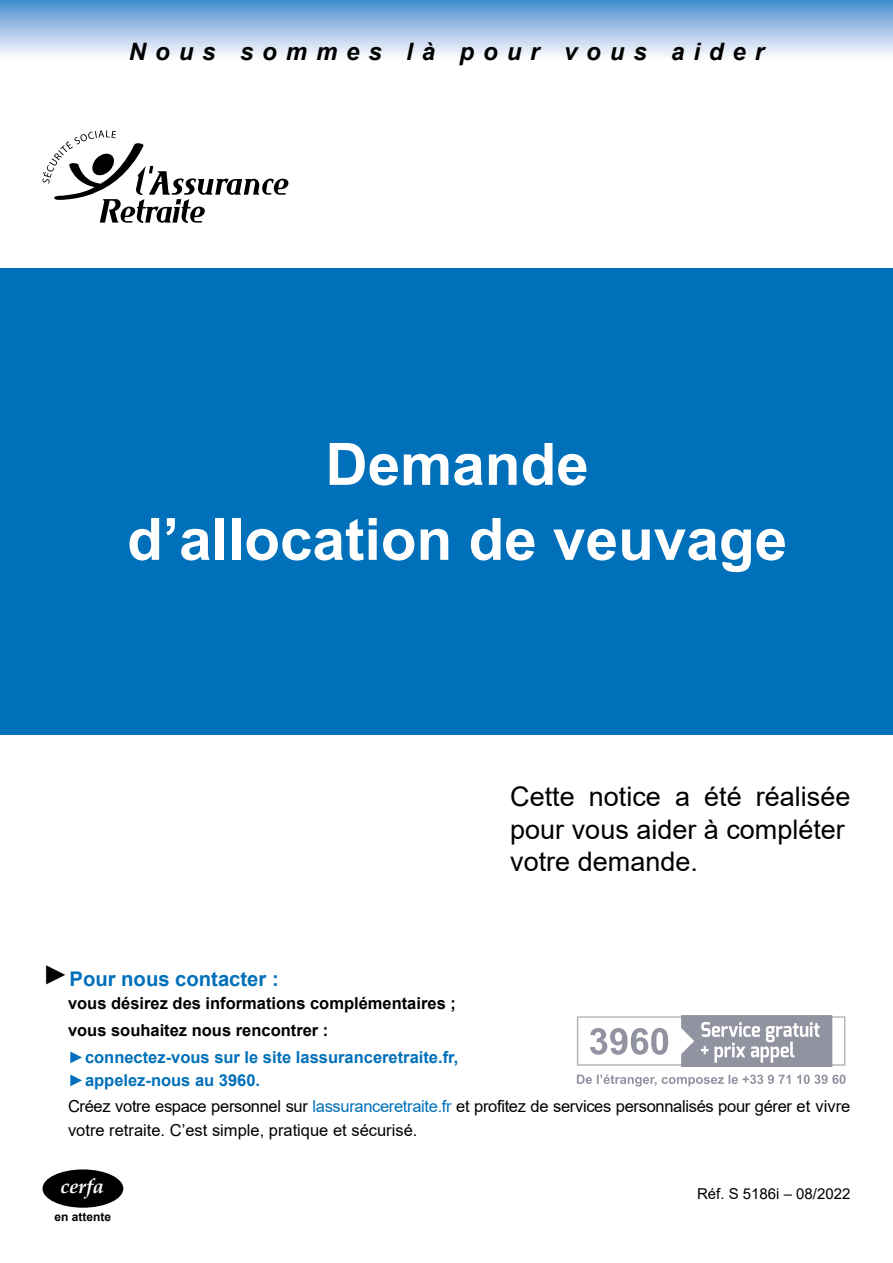
<style>
.page{position:relative;width:893px;height:1263px;background:#fff}
.page>*{position:absolute;margin:0;border:0;box-sizing:border-box;transform-origin:0 0}
.TITRE_H{font:700 58.5px/75px "Arial";color:#fff;text-align:center}
.Texte_explication{font:27px/32.4px "Arial";color:#000}
.t1{font:italic 700 24px "Arial";letter-spacing:.37em;color:#000}
.TITRE_H1{font:700 20.25px "Arial";color:#0070ba}
.t2{font:italic 700 20.25px "Palatino Linotype";color:#fff}
.Texte_courant{font:16.5px/24px "Arial";letter-spacing:-.02em;color:#000}
.Texte_courant-2{font:700 16.5px "Arial";color:#000}
.TITRE_H2{font:700 16.5px "Arial";color:#0070ba}
.t3{font:15px "Arial";color:#000}
.t4{font:700 12px "Arial";color:#000}
.s1{font-size:27px;color:#000}
.s2{color:#0070ba}
</style>
<div class="page">
<div style="left:43px;top:1169px;width:80px;height:39px;background:#000;border-radius:50%"></div>
<svg style="left:0;top:0;width:893px;height:56px;background:#9fc1e5"></svg>
<svg style="left:43px;top:130px;width:245px;height:93px"></svg>
<div style="left:0;top:268px;width:893px;height:466px;background:#0070ba"></div>
<svg style="left:577px;top:1015px;width:268px;height:52px"></svg>
<svg style="left:577px;top:1074px;width:213px;height:12px"></svg>
<svg style="left:797px;top:1074px;width:48px;height:10px"></svg>
<p class="t1" style="left:129px;top:36px;width:636px">Nous sommes là pour vous aider</p>
<p class="TITRE_H" style="left:127px;top:427px;width:661px">Demande<br>d’allocation de veuvage</p>
<p class="Texte_explication" style="left:510px;top:780px;width:342px">Cette notice a été réalisée pour vous aider à compléter</p>
<p class="Texte_explication" style="left:510px;top:845px;width:189px">votre demande.</p>
<h1 class="TITRE_H1" style="left:43px;top:964px;width:238px"><span class="s1">►</span>Pour nous contacter :</h1>
<p class="Texte_courant-2" style="left:68px;top:992px;width:389px">vous désirez des informations complémentaires ;</p>
<p class="Texte_courant-2" style="left:68px;top:1018px;width:262px">vous souhaitez nous rencontrer :</p>
<h2 class="TITRE_H2" style="left:68px;top:1045px;width:392px">►connectez-vous sur le site lassuranceretraite.fr,</h2>
<h2 class="TITRE_H2" style="left:68px;top:1069px;width:194px">►appelez-nous au 3960.</h2>
<p class="Texte_courant" style="left:68px;top:1093px;width:784px">Créez votre espace personnel sur <span class="s2">lassuranceretraite.fr</span> et profitez de services personnalisés pour gérer et vivre votre retraite. C’est simple, pratique et sécurisé.</p>
<p class="t2" style="left:60px;top:1172px;width:45px">cerfa</p>
<p class="t3" style="left:697px;top:1183px;width:155px">Réf. S 5186i – 08/2022</p>
<p class="t4" style="left:55px;top:1208px;width:58px">en attente</p>
</div>
